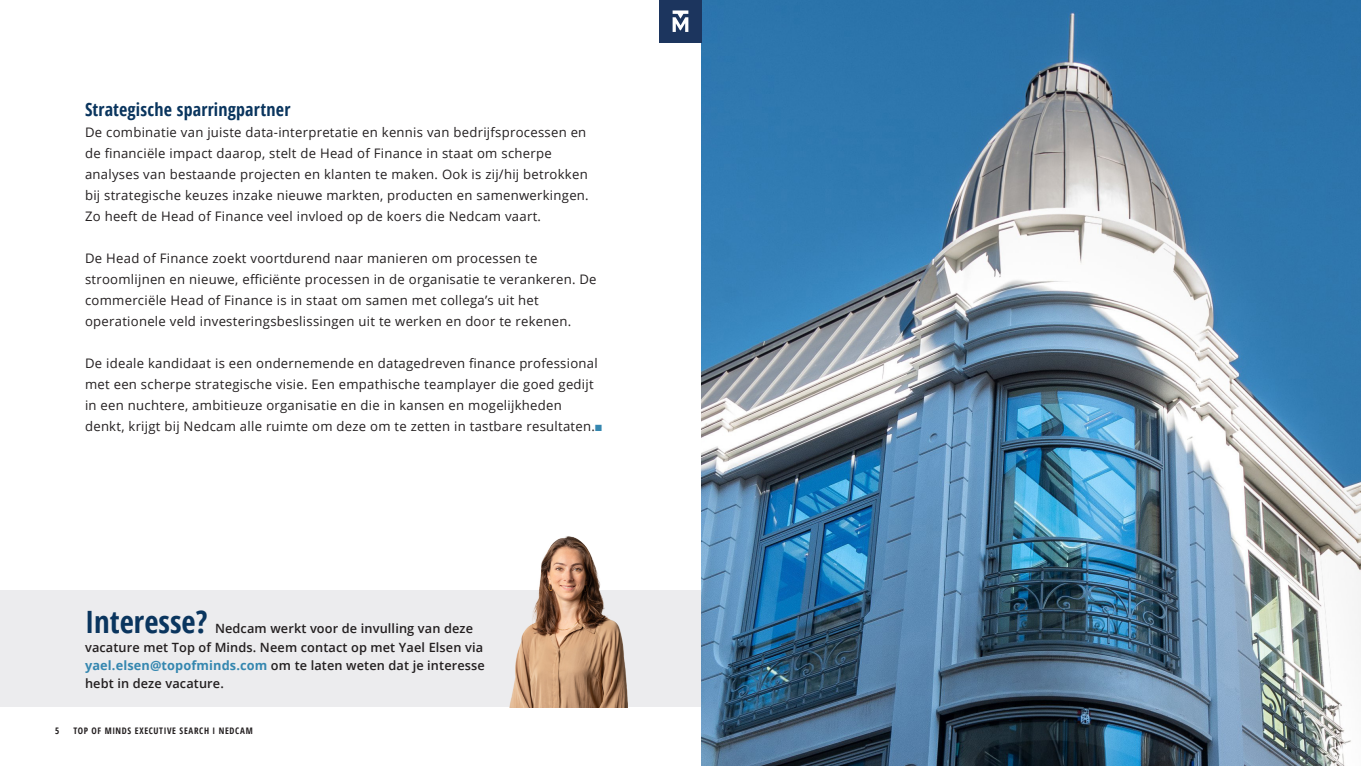
<style>
.page{position:relative;width:1361px;height:766px;background:#fff}
.page>*{position:absolute;margin:0;border:0;box-sizing:border-box;transform-origin:0 0}
.t1{font:700 condensed 30.75px "Open Sans";color:#0a355e}
.t2{font:700 condensed 18px "Open Sans";letter-spacing:.01em;color:#0a355e}
.t3{font:13.12px/21px "Open Sans";letter-spacing:.02em;color:#231f20}
.t4{font:600 12.75px/18px "Open Sans";letter-spacing:.01em;color:#231f20}
.t5{font:700 condensed 9px "Open Sans";letter-spacing:.07em;color:#231f20}
.s1{color:#3587b0}
.s2{font-weight:700;color:#3587b0}
</style>
<div class="page">
<div style="left:0;top:590px;width:702px;height:116px;background:#ececee"></div>
<img style="left:509px;top:536px;width:119px;height:170px">
<img style="left:702px;top:0;width:659px;height:765px">
<div style="left:659px;top:0;width:43px;height:43px;background:#1c355e"></div>
<svg style="left:672px;top:10px;width:16px;height:22px"></svg>
<p class="t2" style="left:85px;top:96px;width:207px">Strategische sparringpartner</p>
<p class="t3" style="left:85px;top:121px;width:505px">De combinatie van juiste data-interpretatie en kennis van bedrijfsprocessen en de financiële impact daarop, stelt de Head of Finance in staat om scherpe analyses van bestaande projecten en klanten te maken. Ook is zij/hij betrokken bij strategische keuzes inzake nieuwe markten, producten en samenwerkingen.<br>Zo heeft de Head of Finance veel invloed op de koers die Nedcam vaart.</p>
<p class="t3" style="left:85px;top:247px;width:513px">De Head of Finance zoekt voortdurend naar manieren om processen te stroomlijnen en nieuwe, efficiënte processen in de organisatie te verankeren. De commerciële Head of Finance is in staat om samen met collega’s uit het operationele veld investeringsbeslissingen uit te werken en door te rekenen.</p>
<p class="t3" style="left:85px;top:352px;width:518px">De ideale kandidaat is een ondernemende en datagedreven finance professional met een scherpe strategische visie. Een empathische teamplayer die goed gedijt in een nuchtere, ambitieuze organisatie en die in kansen en mogelijkheden denkt, krijgt bij Nedcam alle ruimte om deze om te zetten in tastbare resultaten.<span class="s1">■</span></p>
<p class="t1" style="left:85px;top:600px;width:124px">Interesse?</p>
<p class="t4" style="left:85px;top:619px;width:401px;text-indent:130px">Nedcam werkt voor de invulling van deze vacature met Top of Minds. Neem contact op met Yael Elsen via <span class="s2">yael.elsen@topofminds.com</span> om te laten weten dat je interesse hebt in deze vacature.</p>
<p class="t5" style="left:55px;top:724px;width:6px">5</p>
<p class="t5" style="left:73px;top:724px;width:181px">TOP OF MINDS EXECUTIVE SEARCH I NEDCAM</p>
</div>
